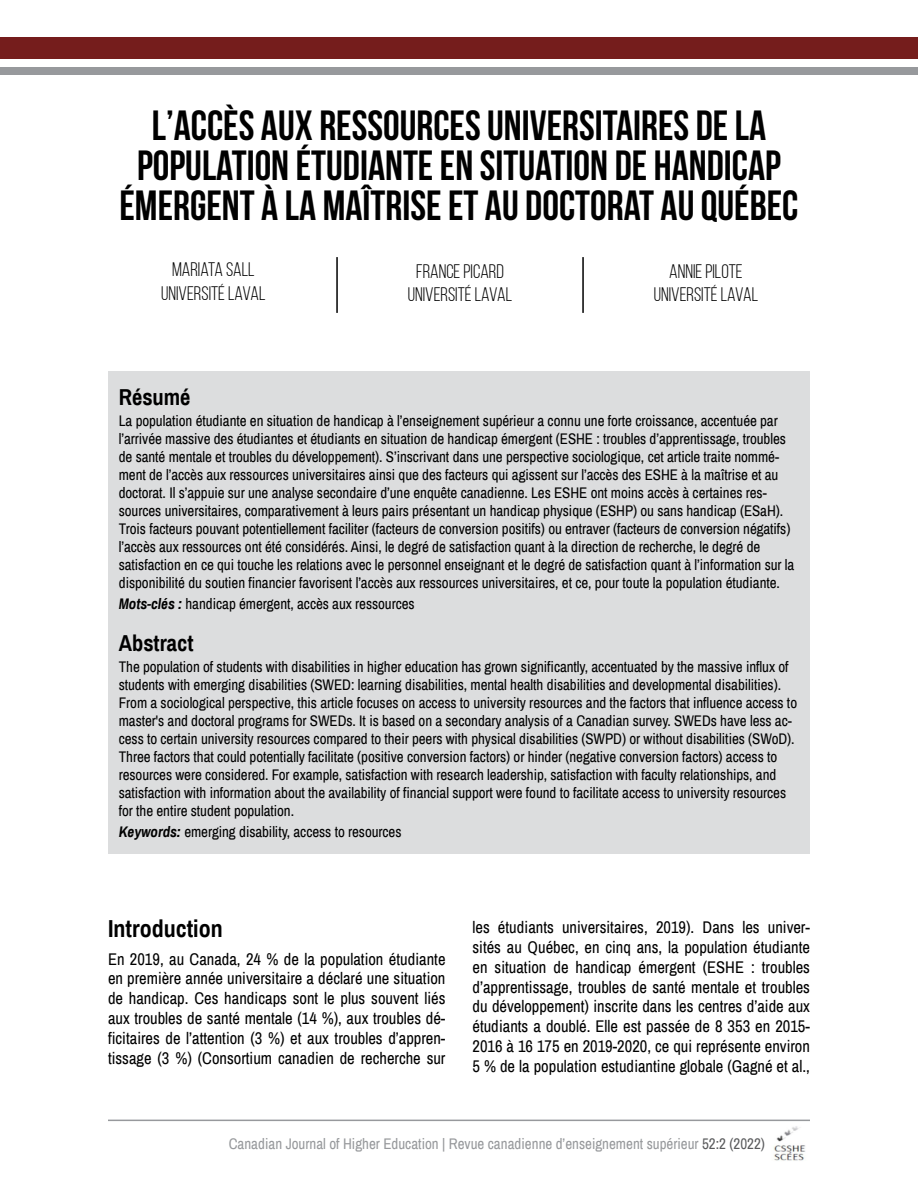
<style>
.page{position:relative;width:918px;height:1188px;background:#fff}
.page>*{position:absolute;margin:0;border:0;box-sizing:border-box;transform-origin:0 0}
.t1{font:700 42px/40.5px "Bebas Neue";color:#000;text-align:center}
.t2{font:700 24px "Archivo Narrow";color:#000}
.t3{font:700 22.5px "Archivo Narrow";color:#000}
.t4{font:19.5px/23.4px "Bebas Neue";color:#000;text-align:center}
.t5{font:16.5px/19.8px "Archivo Narrow";color:#000;text-align:justify}
.t6{font:15px/18px "Archivo Narrow";letter-spacing:-.005em;color:#000}
.t7{font:15px "Archivo Narrow";color:#97999c}
.s1{font-weight:700;font-style:italic}
.s2{color:#5a5b5d}
</style>
<div class="page">
<hr style="left:108px;top:1120px;width:702px;height:1px;background:#97999c">
<div style="left:0;top:38px;width:918px;height:21px;background:#751d1c"></div>
<div style="left:0;top:67px;width:918px;height:7px;background:#97999c"></div>
<img style="left:774px;top:1126px;width:31px;height:35px">
<div style="left:108px;top:371px;width:702px;height:482px;background:#dcddde"></div>
<hr style="left:336px;top:257px;width:2px;height:56px;background:#000">
<hr style="left:582px;top:257px;width:2px;height:56px;background:#000">
<h1 class="t1" style="left:120px;top:104px;width:680px">L’ACCÈS AUX RESSOURCES UNIVERSITAIRES DE LA<br>POPULATION ÉTUDIANTE EN SITUATION DE HANDICAP<br>ÉMERGENT À LA MAÎTRISE ET AU DOCTORAT AU QUÉBEC</h1>
<h3 class="t4" style="left:161px;top:258px;width:106px">MARIATA SALL<br>UNIVERSITÉ LAVAL</h3>
<h3 class="t4" style="left:408px;top:259px;width:106px">FRANCE PICARD<br>UNIVERSITÉ LAVAL</h3>
<h3 class="t4" style="left:654px;top:259px;width:106px">ANNIE PILOTE<br>UNIVERSITÉ LAVAL</h3>
<h3 class="t3" style="left:119px;top:381px;width:73px">Résumé</h3>
<p class="t6" style="left:119px;top:411px;width:677px">La population étudiante en situation de handicap à l’enseignement supérieur a connu une forte croissance, accentuée par l’arrivée massive des étudiantes et étudiants en situation de handicap émergent (ESHE : troubles d’apprentissage, troubles de santé mentale et troubles du développement). S’inscrivant dans une perspective sociologique, cet article traite nommé&shy;ment de l’accès aux ressources universitaires ainsi que des facteurs qui agissent sur l’accès des ESHE à la maîtrise et au doctorat. Il s’appuie sur une analyse secondaire d’une enquête canadienne. Les ESHE ont moins accès à certaines res&shy;sources universitaires, comparativement à leurs pairs présentant un handicap physique (ESHP) ou sans handicap (ESaH).<br>Trois facteurs pouvant potentiellement faciliter (facteurs de conversion positifs) ou entraver (facteurs de conversion négatifs) l’accès aux ressources ont été considérés. Ainsi, le degré de satisfaction quant à la direction de recherche, le degré de satisfaction en ce qui touche les relations avec le personnel enseignant et le degré de satisfaction quant à l’information sur la disponibilité du soutien financier favorisent l’accès aux ressources universitaires, et ce, pour toute la population étudiante.</p>
<p class="t6" style="left:119px;top:594px;width:297px"><span class="s1">Mots-clés :</span> handicap émergent, accès aux ressources</p>
<h3 class="t3" style="left:119px;top:627px;width:76px">Abstract</h3>
<p class="t6" style="left:119px;top:657px;width:680px">The population of students with disabilities in higher education has grown significantly, accentuated by the massive influx of students with emerging disabilities (SWED: learning disabilities, mental health disabilities and developmental disabilities).<br>From a sociological perspective, this article focuses on access to university resources and the factors that influence access to master's and doctoral programs for SWEDs. It is based on a secondary analysis of a Canadian survey. SWEDs have less ac&shy;cess to certain university resources compared to their peers with physical disabilities (SWPD) or without disabilities (SWoD).<br>Three factors that could potentially facilitate (positive conversion factors) or hinder (negative conversion factors) access to resources were considered. For example, satisfaction with research leadership, satisfaction with faculty relationships, and satisfaction with information about the availability of financial support were found to facilitate access to university resources for the entire student population.</p>
<p class="t6" style="left:119px;top:822px;width:284px"><span class="s1">Keywords:</span> emerging disability, access to resources</p>
<h2 class="t2" style="left:108px;top:912px;width:116px">Introduction</h2>
<p class="t5" style="left:108px;top:949px;width:339px">En 2019, au Canada, 24 % de la population étudiante en première année universitaire a déclaré une situation de handicap. Ces handicaps sont le plus souvent liés aux troubles de santé mentale (14 %), aux troubles dé&shy;ficitaires de l’attention (3 %) et aux troubles d’appren&shy;tissage (3 %) (Consortium canadien de recherche sur</p>
<p class="t5" style="left:473px;top:917px;width:339px">les étudiants universitaires, 2019). Dans les univer&shy;sités au Québec, en cinq ans, la population étudiante en situation de handicap émergent (ESHE : troubles d’apprentissage, troubles de santé mentale et troubles du développement) inscrite dans les centres d’aide aux étudiants a doublé. Elle est passée de 8 353 en 2015- 2016 à 16 175 en 2019-2020, ce qui représente environ 5 % de la population estudiantine globale (Gagné et al.,</p>
<p class="t7" style="left:229px;top:1133px;width:538px">Canadian Journal of Higher Education | Revue canadienne d’enseignement supérieur <span class="s2">52:2 (2022)</span></p>
</div>
